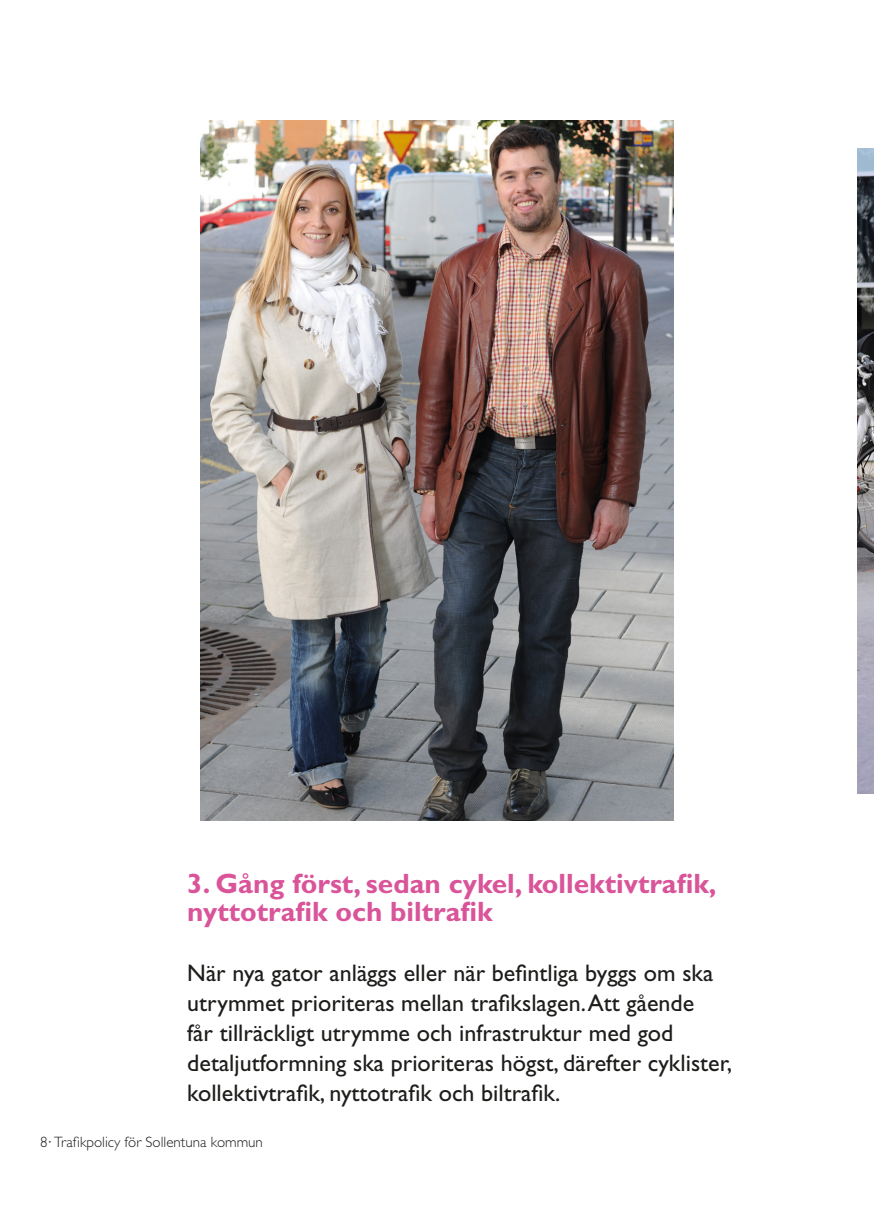
<style>
.page{position:relative;width:874px;height:1225px;background:#fff}
.page>*{position:absolute;margin:0;border:0;box-sizing:border-box;transform-origin:0 0}
.t1{font:700 28px/28px "Gill Sans";color:#d95499}
.t2{font:24px/30px "Gill Sans";color:#1d1d1b}
.t3{font:300 15px "Gill Sans";color:#1d1d1b}
</style>
<div class="page">
<img style="left:200px;top:121px;width:473px;height:699px">
<img style="left:857px;top:149px;width:16px;height:644px">
<p class="t1" style="left:187px;top:869px;width:530px">3. Gång först, sedan cykel, kollektivtrafik, nyttotrafik och biltrafik</p>
<p class="t2" style="left:187px;top:957px;width:546px">När nya gator anläggs eller när befintliga byggs om ska utrymmet prioriteras mellan trafikslagen. Att gående<br>får tillräckligt utrymme och infrastruktur med god detaljutformning ska prioriteras högst, därefter cyklister, kollektivtrafik, nyttotrafik och biltrafik.</p>
<p class="t3" style="left:40px;top:1133px;width:224px">8∙ Trafikpolicy för Sollentuna kommun</p>
</div>
